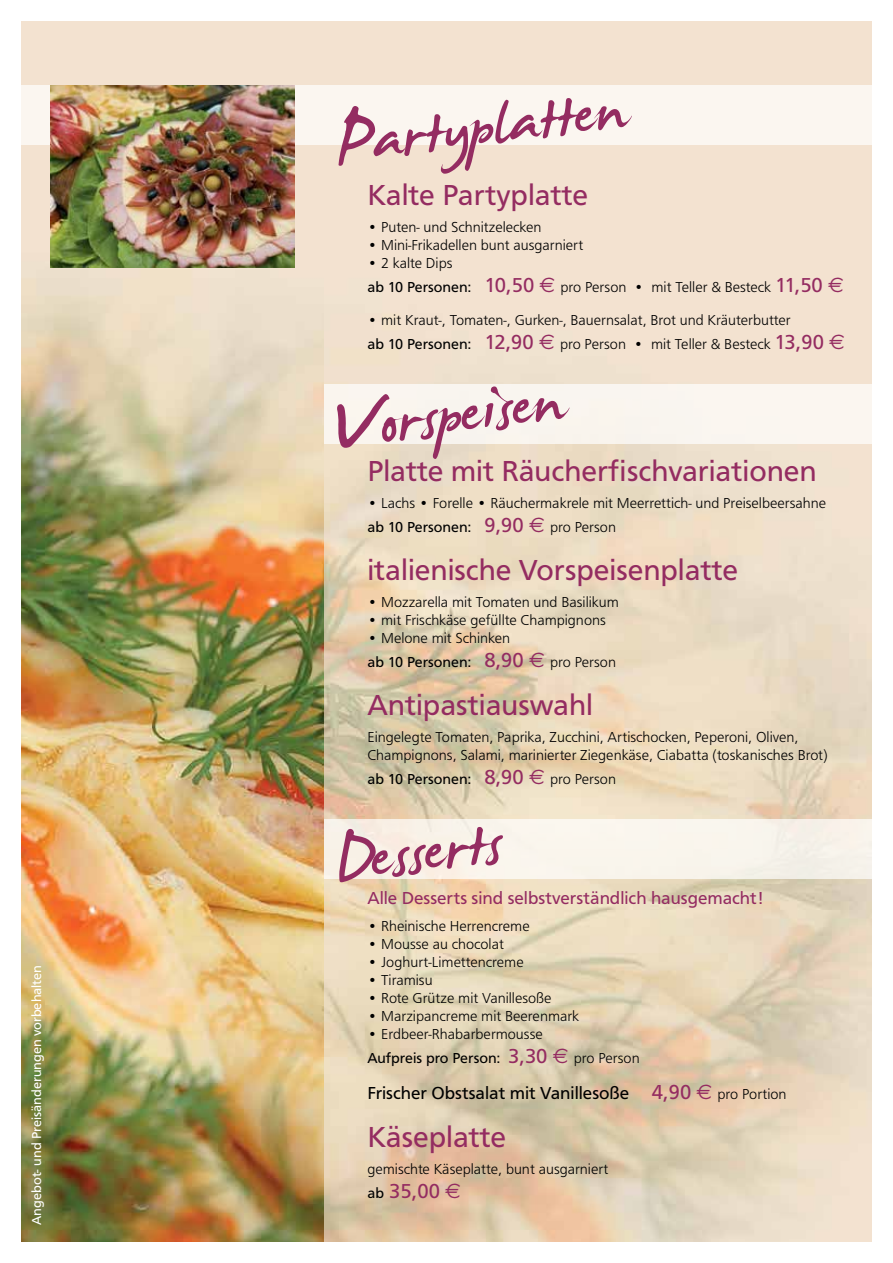
<style>
.page{position:relative;width:893px;height:1263px;background:#fff}
.page>*{position:absolute;margin:0;border:0;box-sizing:border-box;transform-origin:0 0}
.t1{font:105px "James Fajardo";color:#942c61}
.t2{font:30px "Frutus T";color:#942c61}
.t3{font:21px "Frutus T";color:#942c61}
.t4{font:18px "Frutus T";color:#942c61}
.t5{font:18px "Frutus T";color:#000}
.t6{font:300 15px/24px "Frutus T";color:#000}
.t7{font:15px "Frutus T";color:#000}
.t8{font:13.5px "Frutus T";color:#fff}
.s1{font-weight:400}
.s2{font-weight:400;font-size:21px;color:#942c61}
.s3{font-family:"Euro Sans";font-weight:400;font-size:21px;color:#942c61}
.s4{font-size:21px;color:#942c61}
.s5{font-family:"Euro Sans";font-size:21px;color:#942c61}
.s6{font-weight:300}
.s7{font-weight:300;font-size:15px}
.s8{font-size:15px;color:#000}
.s9{font-family:"Euro Sans"}
</style>
<div class="page">
<img style="left:323px;top:21px;width:549px;height:1221px">
<div style="left:11px;top:820px;width:871px;height:59px;background:#f9f4eb"></div>
<div style="left:11px;top:384px;width:871px;height:59px;background:#faf5ef"></div>
<img style="left:21px;top:21px;width:302px;height:1221px">
<div style="left:11px;top:85px;width:864px;height:60px;background:#fbf6f0"></div>
<img style="left:50px;top:85px;width:244px;height:182px">
<p class="t8" style="left:29px;top:1225px;width:261px;rotate:-90deg">Angebot- und Preisänderungen vorbehalten</p>
<h1 class="t1" style="left:329px;top:90px;width:293px;rotate:-7deg">Partyplatten</h1>
<h2 class="t2" style="left:367px;top:178px;width:222px">Kalte Partyplatte</h2>
<p class="t6" style="left:367px;top:215px;width:176px">• Puten- und Schnitzelecken</p>
<p class="t6" style="left:367px;top:233px;width:217px">• Mini-Frikadellen bunt ausgarniert</p>
<p class="t6" style="left:367px;top:251px;width:478px">• 2 kalte Dips<br><span class="s1">ab 10 Personen:</span> <span class="s2">10,50</span> <span class="s3">E</span> pro Person • mit Teller &amp; Besteck <span class="s2">11,50</span> <span class="s3">E</span></p>
<p class="t6" style="left:367px;top:308px;width:479px">• mit Kraut-, Tomaten-, Gurken-, Bauernsalat, Brot und Kräuterbutter<br><span class="s1">ab 10 Personen:</span> <span class="s2">12,90</span> <span class="s3">E</span> pro Person • mit Teller &amp; Besteck <span class="s2">13,90</span> <span class="s3">E</span></p>
<h1 class="t1" style="left:329px;top:374px;width:230px;rotate:-7deg">Vorspeisen</h1>
<h2 class="t2" style="left:367px;top:454px;width:451px">Platte mit Räucherfischvariationen</h2>
<p class="t6" style="left:367px;top:491px;width:460px">• Lachs • Forelle • Räuchermakrele mit Meerrettich- und Preiselbeersahne <span class="s1">ab 10 Personen:</span> <span class="s2">9,90</span> <span class="s3">E</span> pro Person</p>
<h2 class="t2" style="left:367px;top:553px;width:372px">italienische Vorspeisenplatte</h2>
<p class="t6" style="left:367px;top:590px;width:253px">• Mozzarella mit Tomaten und Basilikum</p>
<p class="t6" style="left:367px;top:608px;width:240px">• mit Frischkäse gefüllte Champignons</p>
<p class="t6" style="left:367px;top:626px;width:250px">• Melone mit Schinken<br><span class="s1">ab 10 Personen:</span> <span class="s2">8,90</span> <span class="s3">E</span> pro Person</p>
<h2 class="t2" style="left:367px;top:688px;width:227px">Antipastiauswahl</h2>
<p class="t6" style="left:367px;top:728px;width:462px;line-height:18px">Eingelegte Tomaten, Paprika, Zucchini, Artischocken, Peperoni, Oliven,<br>Champignons, Salami, marinierter Ziegenkäse, Ciabatta (toskanisches Brot)</p>
<p class="t7" style="left:367px;top:770px;width:250px">ab 10 Personen: <span class="s4">8,90</span> <span class="s5">E</span> <span class="s6">pro Person</span></p>
<h1 class="t1" style="left:329px;top:807px;width:169px;rotate:-7deg">Desserts</h1>
<p class="t4" style="left:367px;top:888px;width:398px">Alle Desserts sind selbstverständlich hausgemacht!</p>
<p class="t6" style="left:367px;top:914px;width:164px">• Rheinische Herrencreme</p>
<p class="t6" style="left:367px;top:932px;width:138px">• Mousse au chocolat</p>
<p class="t6" style="left:367px;top:950px;width:158px">• Joghurt-Limettencreme</p>
<p class="t6" style="left:367px;top:968px;width:67px">• Tiramisu</p>
<p class="t6" style="left:367px;top:986px;width:186px">• Rote Grütze mit Vanillesoße</p>
<p class="t6" style="left:367px;top:1004px;width:213px">• Marzipancreme mit Beerenmark</p>
<p class="t6" style="left:367px;top:1022px;width:274px">• Erdbeer-Rhabarbermousse<br><span class="s1">Aufpreis pro Person:</span> <span class="s2">3,30</span> <span class="s3">E</span> pro Person</p>
<p class="t5" style="left:367px;top:1083px;width:421px">Frischer Obstsalat mit Vanillesoße <span class="s4">4,90</span> <span class="s5">E</span> <span class="s7">pro Portion</span></p>
<h2 class="t2" style="left:367px;top:1120px;width:140px">Käseplatte</h2>
<p class="t6" style="left:367px;top:1157px;width:243px">gemischte Käseplatte, bunt ausgarniert</p>
<h3 class="t3" style="left:367px;top:1179px;width:95px"><span class="s8">ab</span> 35,00 <span class="s9">E</span></h3>
</div>
